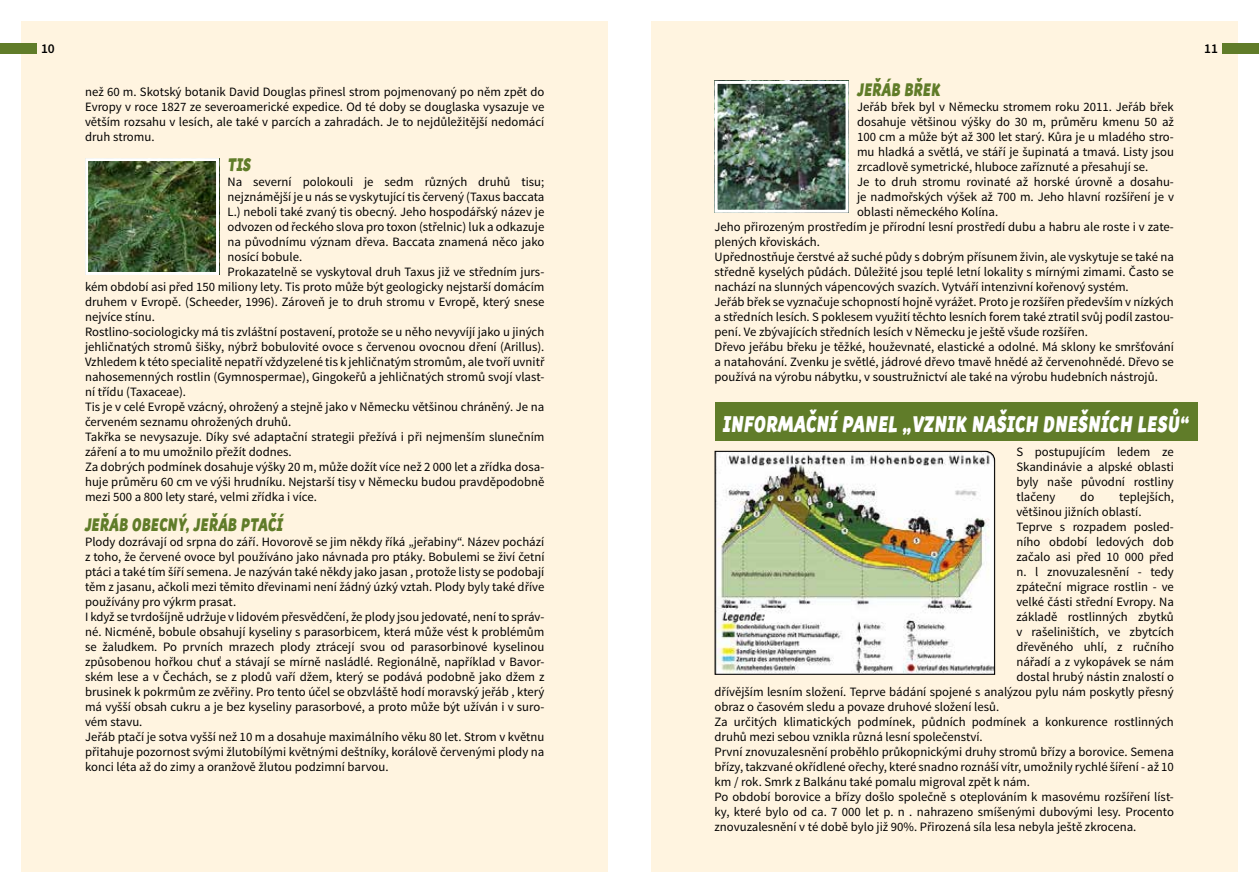
<style>
.page{position:relative;width:1259px;height:893px;background:#fff}
.page>*{position:absolute;margin:0;border:0;box-sizing:border-box;transform-origin:0 0}
.t1{font:22.5px "Souses";letter-spacing:.04em;color:#fff;scale:.7 1}
.t2{font:18px "Souses";letter-spacing:.04em;color:#607c29;scale:.7 1}
.t3{font:13.5px "Source Sans Variable";color:#000}
.t4{font:12.75px/15px "Source Sans Pro";color:#000;text-align:justify}
</style>
<div class="page">
<div style="left:651px;top:21px;width:586px;height:851px;background:#fff4e0"></div>
<div style="left:21px;top:21px;width:587px;height:851px;background:#fff4e0"></div>
<img style="left:89px;top:162px;width:126px;height:109px">
<div style="left:85px;top:158px;width:134px;height:117px;border:3px solid #fff"></div>
<img style="left:718px;top:85px;width:126px;height:124px">
<div style="left:714px;top:81px;width:134px;height:132px;border:3px solid #fff"></div>
<div style="left:714px;top:402px;width:483px;height:39px;background:#607c29"></div>
<img style="left:714px;top:450px;width:281px;height:225px">
<div style="left:0;top:43px;width:37px;height:10px;background:#607c29"></div>
<div style="left:1222px;top:43px;width:37px;height:10px;background:#607c29"></div>
<p class="t3" style="left:41px;top:40px;width:15px">10</p>
<p class="t3" style="left:1204px;top:40px;width:15px">11</p>
<p class="t4" style="left:85px;top:84px;width:461px">než 60 m. Skotský botanik David Douglas přinesl strom pojmenovaný po něm zpět do Evropy v roce 1827 ze severoamerické expedice. Od té doby se douglaska vysazuje ve větším rozsahu v lesích, ale také v parcích a zahradách. Je to nejdůležitější nedomácí druh stromu.</p>
<h2 class="t2" style="left:228px;top:152px;width:34px">TIS</h2>
<p class="t4" style="left:227px;top:174px;width:318px">Na severní polokouli je sedm různých druhů tisu;</p>
<p class="t4" style="left:227px;top:189px;width:318px">nejznámější je u nás se vyskytující tis červený (Taxus baccata</p>
<p class="t4" style="left:227px;top:204px;width:318px">L.) neboli také zvaný tis obecný. Jeho hospodářský název je</p>
<p class="t4" style="left:227px;top:219px;width:318px">odvozen od řeckého slova pro toxon (střelnic) luk a odkazuje</p>
<p class="t4" style="left:227px;top:234px;width:318px">na původnímu význam dřeva. Baccata znamená něco jako</p>
<p class="t4" style="left:227px;top:249px;width:76px">nosící bobule.</p>
<p class="t4" style="left:227px;top:264px;width:318px">Prokazatelně se vyskytoval druh Taxus již ve středním jurs-</p>
<p class="t4" style="left:85px;top:279px;width:461px">kém období asi před 150 miliony lety. Tis proto může být geologicky nejstarší domácím</p>
<p class="t4" style="left:85px;top:294px;width:461px">druhem v Evropě. (Scheeder, 1996). Zároveň je to druh stromu v Evropě, který snese</p>
<p class="t4" style="left:85px;top:309px;width:71px">nejvíce stínu.</p>
<p class="t4" style="left:85px;top:324px;width:461px">Rostlino-sociologicky má tis zvláštní postavení, protože se u něho nevyvíjí jako u jiných</p>
<p class="t4" style="left:85px;top:339px;width:461px">jehličnatých stromů šišky, nýbrž bobulovité ovoce s červenou ovocnou dření (Arillus).</p>
<p class="t4" style="left:85px;top:354px;width:461px">Vzhledem k této specialitě nepatří vždyzelené tis k jehličnatým stromům, ale tvoří uvnitř</p>
<p class="t4" style="left:85px;top:369px;width:461px">nahosemenných rostlin (Gymnospermae), Gingokeřů a jehličnatých stromů svojí vlast-</p>
<p class="t4" style="left:85px;top:384px;width:103px">ní třídu (Taxaceae).</p>
<p class="t4" style="left:85px;top:399px;width:461px">Tis je v celé Evropě vzácný, ohrožený a stejně jako v Německu většinou chráněný. Je na</p>
<p class="t4" style="left:85px;top:414px;width:208px">červeném seznamu ohrožených druhů.</p>
<p class="t4" style="left:85px;top:429px;width:461px">Takřka se nevysazuje. Díky své adaptační strategii přežívá i při nejmenším slunečním</p>
<p class="t4" style="left:85px;top:444px;width:208px">záření a to mu umožnilo přežít dodnes.</p>
<p class="t4" style="left:85px;top:459px;width:461px">Za dobrých podmínek dosahuje výšky 20 m, může dožít více než 2 000 let a zřídka dosa-</p>
<p class="t4" style="left:85px;top:474px;width:461px">huje průměru 60 cm ve výši hrudníku. Nejstarší tisy v Německu budou pravděpodobně</p>
<p class="t4" style="left:85px;top:489px;width:233px">mezi 500 a 800 lety staré, velmi zřídka i více.</p>
<h2 class="t2" style="left:85px;top:512px;width:284px">JEŘÁB OBECNÝ, JEŘÁB PTAČÍ</h2>
<p class="t4" style="left:85px;top:534px;width:461px;text-align:left">Plody dozrávají od srpna do září. Hovorově se jim někdy říká „jeřabiny“. Název pochází z toho, že červené ovoce byl používáno jako návnada pro ptáky. Bobulemi se živí četní ptáci a také tím šíří semena. Je nazýván také někdy jako jasan , protože listy se podobají těm z jasanu, ačkoli mezi těmito dřevinami není žádný úzký vztah. Plody byly také dříve používány pro výkrm prasat.<br>I když se tvrdošíjně udržuje v lidovém přesvědčení, že plody jsou jedovaté, není to správ&shy;né. Nicméně, bobule obsahují kyseliny s parasorbicem, která může vést k problémům se žaludkem. Po prvních mrazech plody ztrácejí svou od parasorbinové kyselinou způsobenou hořkou chuť a stávají se mírně nasládlé. Regionálně, například v Bavor&shy;ském lese a v Čechách, se z plodů vaří džem, který se podává podobně jako džem z brusinek k pokrmům ze zvěřiny. Pro tento účel se obzvláště hodí moravský jeřáb , který má vyšší obsah cukru a je bez kyseliny parasorbové, a proto může být užíván i v suro&shy;vém stavu.<br>Jeřáb ptačí je sotva vyšší než 10 m a dosahuje maximálního věku 80 let. Strom v květnu přitahuje pozornost svými žlutobílými květnými deštníky, korálově červenými plody na konci léta až do zimy a oranžově žlutou podzimní barvou.</p>
<h2 class="t2" style="left:857px;top:77px;width:119px">JEŘÁB BŘEK</h2>
<p class="t4" style="left:857px;top:99px;width:318px">Jeřáb břek byl v Německu stromem roku 2011. Jeřáb břek</p>
<p class="t4" style="left:857px;top:114px;width:318px">dosahuje většinou výšky do 30 m, průměru kmenu 50 až</p>
<p class="t4" style="left:857px;top:129px;width:318px">100 cm a může být až 300 let starý. Kůra je u mladého stro-</p>
<p class="t4" style="left:857px;top:144px;width:318px">mu hladká a světlá, ve stáří je šupinatá a tmavá. Listy jsou</p>
<p class="t4" style="left:857px;top:159px;width:293px">zrcadlově symetrické, hluboce zaříznuté a přesahují se.</p>
<p class="t4" style="left:857px;top:174px;width:318px">Je to druh stromu rovinaté až horské úrovně a dosahu-</p>
<p class="t4" style="left:857px;top:189px;width:318px">je nadmořských výšek až 700 m. Jeho hlavní rozšíření je v</p>
<p class="t4" style="left:857px;top:204px;width:143px">oblasti německého Kolína.</p>
<p class="t4" style="left:714px;top:219px;width:461px">Jeho přirozeným prostředím je přírodní lesní prostředí dubu a habru ale roste i v zate-</p>
<p class="t4" style="left:714px;top:234px;width:107px">plených křoviskách.</p>
<p class="t4" style="left:714px;top:249px;width:461px">Upřednostňuje čerstvé až suché půdy s dobrým přísunem živin, ale vyskytuje se také na</p>
<p class="t4" style="left:714px;top:264px;width:461px">středně kyselých půdách. Důležité jsou teplé letní lokality s mírnými zimami. Často se</p>
<p class="t4" style="left:714px;top:279px;width:416px">nachází na slunných vápencových svazích. Vytváří intenzivní kořenový systém.</p>
<p class="t4" style="left:714px;top:294px;width:461px">Jeřáb břek se vyznačuje schopností hojně vyrážet. Proto je rozšířen především v nízkých</p>
<p class="t4" style="left:714px;top:309px;width:461px">a středních lesích. S poklesem využití těchto lesních forem také ztratil svůj podíl zastou-</p>
<p class="t4" style="left:714px;top:324px;width:375px">pení. Ve zbývajících středních lesích v Německu je ještě všude rozšířen.</p>
<p class="t4" style="left:714px;top:339px;width:461px">Dřevo jeřábu břeku je těžké, houževnaté, elastické a odolné. Má sklony ke smršťování</p>
<p class="t4" style="left:714px;top:354px;width:461px">a natahování. Zvenku je světlé, jádrové dřevo tmavě hnědé až červenohnědé. Dřevo se</p>
<p class="t4" style="left:714px;top:369px;width:445px">používá na výrobu nábytku, v soustružnictví ale také na výrobu hudebních nástrojů.</p>
<h1 class="t1" style="left:723px;top:408px;width:667px">INFORMAČNÍ PANEL „VZNIK NAŠICH DNEŠNÍCH LESŮ“</h1>
<p class="t4" style="left:1016px;top:444px;width:159px">S postupujícím ledem ze Skandinávie a alpské oblasti byly naše původní rostliny tlačeny</p>
<p class="t4" style="left:1080px;top:489px;width:15px">do</p>
<p class="t4" style="left:1119px;top:489px;width:56px">teplejších,</p>
<p class="t4" style="left:1016px;top:504px;width:127px">většinou jižních oblastí.</p>
<p class="t4" style="left:1016px;top:519px;width:159px">Teprve s rozpadem posled-</p>
<p class="t4" style="left:1016px;top:534px;width:159px">ního období ledových dob</p>
<p class="t4" style="left:1016px;top:549px;width:159px">začalo asi před 10 000 před</p>
<p class="t4" style="left:1016px;top:564px;width:159px">n. l znovuzalesnění - tedy</p>
<p class="t4" style="left:1016px;top:579px;width:159px">zpáteční migrace rostlin - ve</p>
<p class="t4" style="left:1016px;top:594px;width:159px">velké části střední Evropy. Na</p>
<p class="t4" style="left:1016px;top:609px;width:159px">základě rostlinných zbytků</p>
<p class="t4" style="left:1016px;top:624px;width:159px">v rašeliništích, ve zbytcích</p>
<p class="t4" style="left:1016px;top:639px;width:159px">dřevěného uhlí, z ručního</p>
<p class="t4" style="left:1016px;top:654px;width:159px">nářadí a z vykopávek se nám</p>
<p class="t4" style="left:1016px;top:669px;width:159px">dostal hrubý nástin znalostí o</p>
<p class="t4" style="left:714px;top:684px;width:461px">dřívějším lesním složení. Teprve bádání spojené s analýzou pylu nám poskytly přesný</p>
<p class="t4" style="left:714px;top:699px;width:286px">obraz o časovém sledu a povaze druhové složení lesů.</p>
<p class="t4" style="left:714px;top:714px;width:461px">Za určitých klimatických podmínek, půdních podmínek a konkurence rostlinných</p>
<p class="t4" style="left:714px;top:729px;width:270px">druhů mezi sebou vznikla různá lesní společenství.</p>
<p class="t4" style="left:714px;top:744px;width:461px">První znovuzalesnění proběhlo průkopnickými druhy stromů břízy a borovice. Semena</p>
<p class="t4" style="left:714px;top:759px;width:461px">břízy, takzvané okřídlené ořechy, které snadno roznáší vítr, umožnily rychlé šíření - až 10</p>
<p class="t4" style="left:714px;top:774px;width:317px">km / rok. Smrk z Balkánu také pomalu migroval zpět k nám.</p>
<p class="t4" style="left:714px;top:789px;width:461px">Po období borovice a břízy došlo společně s oteplováním k masovému rozšíření líst-</p>
<p class="t4" style="left:714px;top:804px;width:461px">ky, které bylo od ca. 7 000 let p. n . nahrazeno smíšenými dubovými lesy. Procento</p>
<p class="t4" style="left:714px;top:819px;width:423px">znovuzalesnění v té době bylo již 90%. Přirozená síla lesa nebyla ještě zkrocena.</p>
</div>
